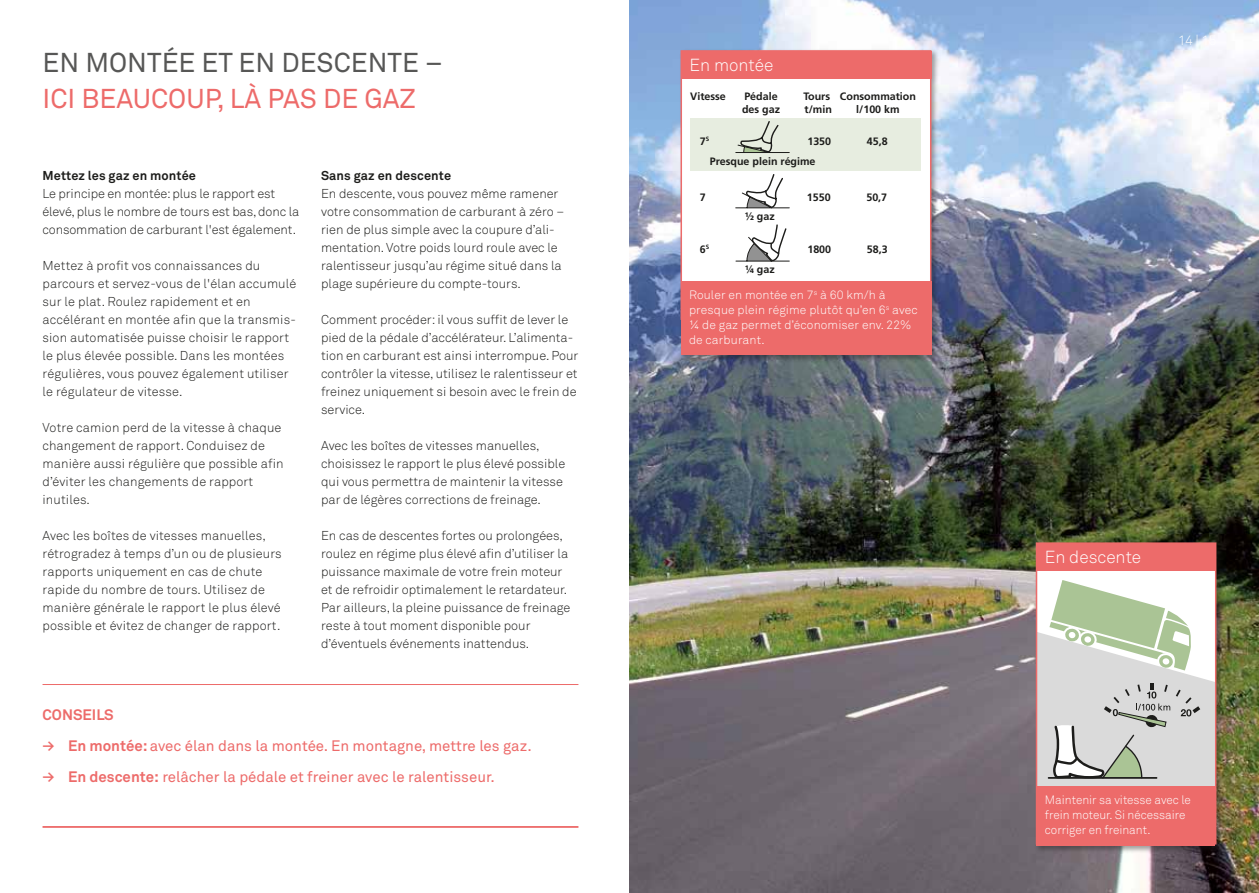
<style>
.page{position:relative;width:1259px;height:893px;background:#fff}
.page>*{position:absolute;margin:0;border:0;box-sizing:border-box;transform-origin:0 0}
.t1{font:27px "Akkurat Std";color:#ed6b6a}
.t2{font:27px "Akkurat Std";color:#575756}
.t3{font:300 17.25px "Akkurat Std";color:#fff}
.t4{font:15px "Akkurat Std";color:#ed6b6a}
.t5{font:700 15px "Akkurat Std";color:#ed6b6a}
.t6{font:300 13.5px "Akkurat Std";color:#fff}
.t7{font:300 12.75px/18px "Akkurat Std";color:#1d1d1b}
.t8{font:700 12.75px "Akkurat Std";letter-spacing:.01em;color:#1d1d1b}
.t9{font:300 12px/15px "Akkurat Std";letter-spacing:.005em;color:#fff}
.t10{font:700 10.65px "Frutiger";color:#1d1d1b}
.s1{font-weight:700}
</style>
<div class="page">
<img style="left:629px;top:0;width:630px;height:893px">
<hr style="left:43px;top:684px;width:535px;height:1px;background:#ed6b6a">
<hr style="left:43px;top:826px;width:535px;height:2px;background:#ed6b6a">
<div style="left:1034px;top:541px;width:190px;height:312px;background:#1d1d1b;opacity:.4"></div>
<div style="left:1036px;top:571px;width:179px;height:227px;background:#fff"></div>
<svg style="left:1038px;top:580px;width:175px;height:206px"></svg>
<div style="left:1036px;top:543px;width:179px;height:28px;background:#ed6b6a"></div>
<div style="left:1035px;top:542px;width:181px;height:302px;border:2px solid #ed6b6a"></div>
<div style="left:1036px;top:786px;width:179px;height:60px;background:#ed6b6a"></div>
<div style="left:679px;top:48px;width:260px;height:315px;background:#1d1d1b;opacity:.4"></div>
<div style="left:681px;top:58px;width:250px;height:255px;background:#fff"></div>
<div style="left:681px;top:51px;width:251px;height:27px;background:#ed6b6a"></div>
<div style="left:680px;top:50px;width:251px;height:270px;border:2px solid #ed6b6a"></div>
<div style="left:690px;top:119px;width:230px;height:52px;background:#e7ede0"></div>
<svg style="left:735px;top:121px;width:55px;height:32px"></svg>
<svg style="left:735px;top:174px;width:55px;height:35px"></svg>
<svg style="left:735px;top:224px;width:55px;height:38px"></svg>
<div style="left:680px;top:281px;width:251px;height:74px;background:#ed6b6a"></div>
<h1 class="t2" style="left:43px;top:47px;width:402px">EN MONTÉE ET EN DESCENTE –</h1>
<h1 class="t1" style="left:43px;top:83px;width:375px">ICI BEAUCOUP, LÀ PAS DE GAZ</h1>
<p class="t8" style="left:43px;top:168px;width:155px">Mettez les gaz en montée</p>
<p class="t7" style="left:43px;top:185px;width:258px">Le principe en montée: plus le rapport est élevé, plus le nombre de tours est bas, donc la consommation de carburant l'est également.</p>
<p class="t7" style="left:43px;top:257px;width:255px">Mettez à profit vos connaissances du parcours et servez-vous de l'élan accumulé sur le plat. Roulez rapidement et en accélérant en montée afin que la transmis&shy;sion automatisée puisse choisir le rapport le plus élevée possible. Dans les montées régulières, vous pouvez également utiliser le régulateur de vitesse.</p>
<p class="t7" style="left:43px;top:419px;width:243px">Votre camion perd de la vitesse à chaque changement de rapport. Conduisez de manière aussi régulière que possible afin d’éviter les changements de rapport inutiles.</p>
<p class="t7" style="left:43px;top:527px;width:241px">Avec les boîtes de vitesses manuelles, rétrogradez à temps d’un ou de plusieurs rapports uniquement en cas de chute rapide du nombre de tours. Utilisez de manière générale le rapport le plus élevé possible et évitez de changer de rapport.</p>
<p class="t8" style="left:321px;top:168px;width:131px">Sans gaz en descente</p>
<p class="t7" style="left:321px;top:185px;width:245px">En descente, vous pouvez même ramener votre consommation de carburant à zéro – rien de plus simple avec la coupure d’ali&shy;mentation. Votre poids lourd roule avec le ralentisseur jusqu’au régime situé dans la plage supérieure du compte-tours.</p>
<p class="t7" style="left:321px;top:311px;width:259px">Comment procéder: il vous suffit de lever le pied de la pédale d’accélérateur. L’alimenta&shy;tion en carburant est ainsi interrompue. Pour contrôler la vitesse, utilisez le ralentisseur et freinez uniquement si besoin avec le frein de service.</p>
<p class="t7" style="left:321px;top:437px;width:246px">Avec les boîtes de vitesses manuelles, choisissez le rapport le plus élevé possible qui vous permettra de maintenir la vitesse par de légères corrections de freinage.</p>
<p class="t7" style="left:321px;top:527px;width:251px">En cas de descentes fortes ou prolongées, roulez en régime plus élevé afin d’utiliser la puissance maximale de votre frein moteur et de refroidir optimalement le retardateur.<br>Par ailleurs, la pleine puissance de freinage reste à tout moment disponible pour d’éventuels événements inattendus.</p>
<p class="t5" style="left:43px;top:705px;width:73px">CONSEILS</p>
<p class="t4" style="left:43px;top:737px;width:491px"><span class="s1">→ En montée:</span> avec élan dans la montée. En montagne, mettre les gaz.</p>
<p class="t4" style="left:43px;top:768px;width:454px"><span class="s1">→ En descente:</span> relâcher la pédale et freiner avec le ralentisseur.</p>
<h2 class="t3" style="left:689px;top:54px;width:85px">En montée</h2>
<p class="t10" style="left:690px;top:90px;width:37px">Vitesse</p>
<p class="t10" style="left:744px;top:90px;width:35px">Pédale</p>
<p class="t10" style="left:803px;top:90px;width:114px">Tours Consommation</p>
<p class="t10" style="left:742px;top:103px;width:40px">des gaz</p>
<p class="t10" style="left:804px;top:103px;width:29px">t/min</p>
<p class="t10" style="left:856px;top:103px;width:45px">l/100 km</p>
<p class="t10" style="left:700px;top:135px;width:11px">7<sup>S</sup></p>
<p class="t10" style="left:807px;top:135px;width:25px">1350</p>
<p class="t10" style="left:867px;top:135px;width:22px">45,8</p>
<p class="t10" style="left:710px;top:155px;width:107px">Presque plein régime</p>
<p class="t10" style="left:700px;top:191px;width:7px">7</p>
<p class="t10" style="left:807px;top:191px;width:25px">1550</p>
<p class="t10" style="left:866px;top:191px;width:22px">50,7</p>
<p class="t10" style="left:745px;top:210px;width:31px">½ gaz</p>
<p class="t10" style="left:700px;top:243px;width:11px">6<sup>S</sup></p>
<p class="t10" style="left:807px;top:243px;width:25px">1800</p>
<p class="t10" style="left:867px;top:243px;width:22px">58,3</p>
<p class="t9" style="left:689px;top:288px;width:230px">Rouler en montée en 7<sup>s</sup> à 60 km/h à presque plein régime plutôt qu’en 6<sup>s</sup> avec ¼ de gaz permet d’économiser env. 22% de carburant.</p>
<p class="t10" style="left:745px;top:263px;width:31px">¼ gaz</p>
<p class="t6" style="left:1178px;top:32px;width:40px">14 | 15</p>
<h2 class="t3" style="left:1045px;top:547px;width:98px">En descente</h2>
<p class="t9" style="left:1045px;top:793px;width:147px">Maintenir sa vitesse avec le frein moteur. Si nécessaire corriger en freinant.</p>
</div>
